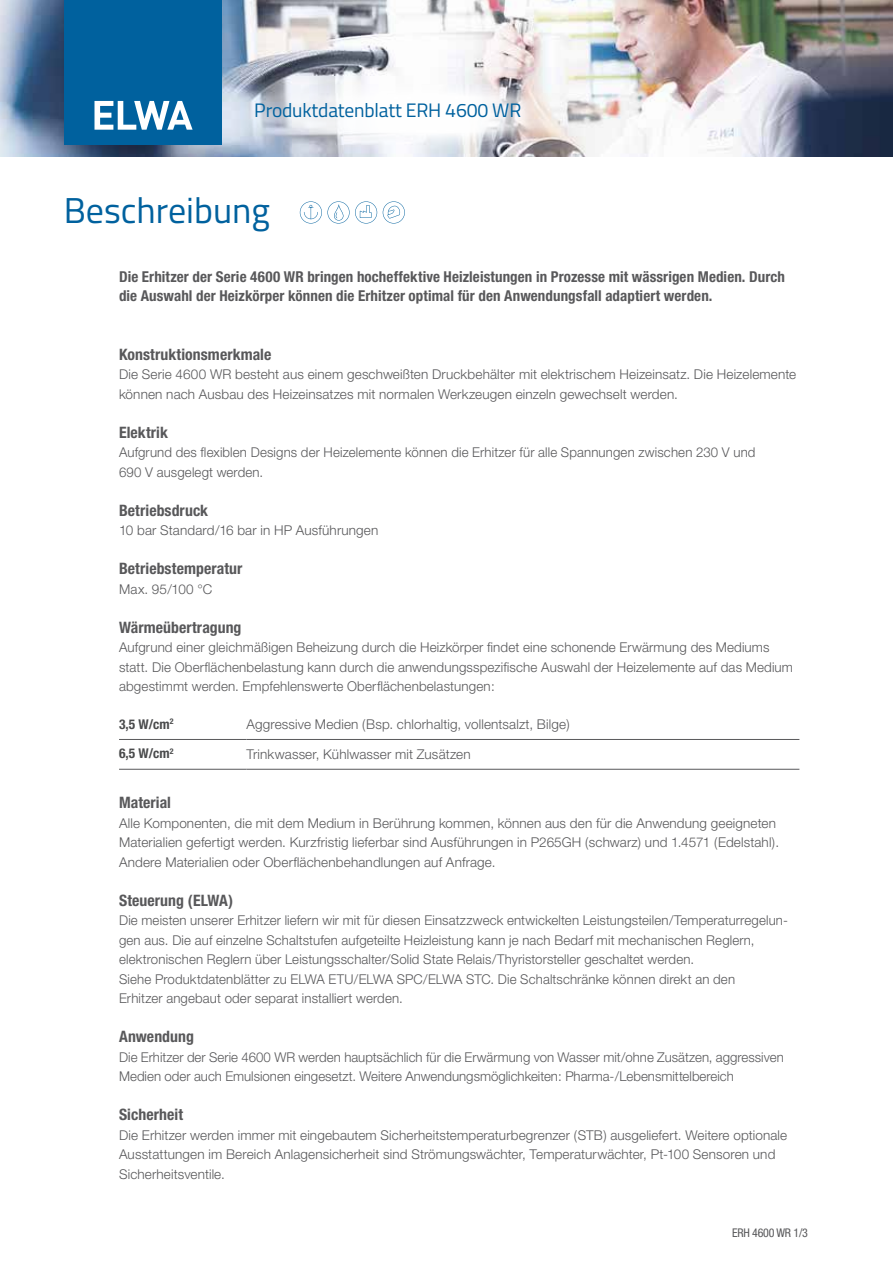
<style>
.page{position:relative;width:893px;height:1263px;background:#fff}
.page>*{position:absolute;margin:0;border:0;box-sizing:border-box;transform-origin:0 0}
.t1{font:36px "Titillium Web";color:#00619e}
.t2{font:19.5px "Titillium Web";letter-spacing:-.01em;color:#00619e}
.t3{font:700 condensed 15.75px "Helvetica Neue";letter-spacing:.005em;color:#58585a}
.t4{font:700 condensed 15px/19.5px "Helvetica Neue";letter-spacing:.005em;color:#58585a}
.t5{font:300 13.5px/19.5px "Helvetica Neue";letter-spacing:.01em;color:#58585a}
.t6{font:700 condensed 13.5px "Helvetica Neue";color:#494a4b}
.t7{font:condensed 12px "Helvetica Neue";letter-spacing:-.02em;color:#58585a}
</style>
<div class="page">
<img style="left:0;top:0;width:893px;height:156px">
<svg style="left:201px;top:75px;width:452px;height:79px;fill:#f3f2f2"></svg>
<svg style="left:214px;top:59px;width:347px;height:98px"></svg>
<hr style="left:119px;top:739px;width:128px;height:1px;background:#58585a">
<hr style="left:247px;top:739px;width:552px;height:1px;background:#58585a">
<hr style="left:119px;top:769px;width:128px;height:1px;background:#58585a">
<hr style="left:247px;top:769px;width:552px;height:1px;background:#58585a">
<svg style="left:383px;top:201px;width:22px;height:23px"></svg>
<svg style="left:300px;top:201px;width:77px;height:23px"></svg>
<div style="left:64px;top:0;width:157px;height:144px;background:#00619e"></div>
<svg style="left:95px;top:101px;width:98px;height:29px"></svg>
<h2 class="t2" style="left:254px;top:96px;width:269px">Produktdatenblatt ERH 4600 WR</h2>
<h1 class="t1" style="left:64px;top:184px;width:208px">Beschreibung</h1>
<p class="t4" style="left:119px;top:267px;width:668px">Die Erhitzer der Serie 4600 WR bringen hocheffektive Heizleistungen in Prozesse mit wässrigen Medien. Durch die Auswahl der Heizkörper können die Erhitzer optimal für den Anwendungsfall adaptiert werden.</p>
<p class="t3" style="left:119px;top:345px;width:154px">Konstruktionsmerkmale</p>
<p class="t5" style="left:119px;top:364px;width:679px">Die Serie 4600 WR besteht aus einem geschweißten Druckbehälter mit elektrischem Heizeinsatz. Die Heizelemente können nach Ausbau des Heizeinsatzes mit normalen Werkzeugen einzeln gewechselt werden.</p>
<p class="t3" style="left:119px;top:423px;width:50px">Elektrik</p>
<p class="t5" style="left:119px;top:442px;width:638px">Aufgrund des flexiblen Designs der Heizelemente können die Erhitzer für alle Spannungen zwischen 230 V und<br>690 V ausgelegt werden.</p>
<p class="t3" style="left:119px;top:501px;width:91px">Betriebsdruck</p>
<p class="t5" style="left:119px;top:520px;width:261px">10 bar Standard/16 bar in HP Ausführungen</p>
<p class="t3" style="left:119px;top:559px;width:125px">Betriebstemperatur</p>
<p class="t5" style="left:119px;top:579px;width:95px">Max. 95/100 °C</p>
<p class="t3" style="left:119px;top:618px;width:124px">Wärmeübertragung</p>
<p class="t5" style="left:119px;top:637px;width:675px">Aufgrund einer gleichmäßigen Beheizung durch die Heizkörper findet eine schonende Erwärmung des Mediums statt. Die Oberflächenbelastung kann durch die anwendungsspezifische Auswahl der Heizelemente auf das Medium abgestimmt werden. Empfehlenswerte Oberflächenbelastungen:</p>
<p class="t6" style="left:119px;top:716px;width:56px">3,5 W/cm<sup>2</sup></p>
<p class="t5" style="left:247px;top:714px;width:325px">Aggressive Medien (Bsp. chlorhaltig, vollentsalzt, Bilge)</p>
<p class="t6" style="left:119px;top:745px;width:56px">6,5 W/cm<sup>2</sup></p>
<p class="t5" style="left:247px;top:744px;width:225px">Trinkwasser, Kühlwasser mit Zusätzen</p>
<p class="t3" style="left:119px;top:793px;width:53px">Material</p>
<p class="t5" style="left:119px;top:813px;width:662px">Alle Komponenten, die mit dem Medium in Berührung kommen, können aus den für die Anwendung geeigneten<br>Materialien gefertigt werden. Kurzfristig lieferbar sind Ausführungen in P265GH (schwarz) und 1.4571 (Edelstahl).<br>Andere Materialien oder Oberflächenbehandlungen auf Anfrage.</p>
<p class="t3" style="left:119px;top:891px;width:115px">Steuerung (ELWA)</p>
<p class="t5" style="left:119px;top:910px;width:670px">Die meisten unserer Erhitzer liefern wir mit für diesen Einsatzzweck entwickelten Leistungsteilen/Temperaturregelun&shy;gen aus. Die auf einzelne Schaltstufen aufgeteilte Heizleistung kann je nach Bedarf mit mechanischen Reglern, elektronischen Reglern über Leistungsschalter/Solid State Relais/Thyristorsteller geschaltet werden.<br>Siehe Produktdatenblätter zu ELWA ETU/ELWA SPC/ELWA STC. Die Schaltschränke können direkt an den<br>Erhitzer angebaut oder separat installiert werden.</p>
<p class="t3" style="left:119px;top:1027px;width:76px">Anwendung</p>
<p class="t5" style="left:119px;top:1047px;width:666px">Die Erhitzer der Serie 4600 WR werden hauptsächlich für die Erwärmung von Wasser mit/ohne Zusätzen, aggressiven<br>Medien oder auch Emulsionen eingesetzt. Weitere Anwendungsmöglichkeiten: Pharma-/Lebensmittelbereich</p>
<p class="t3" style="left:119px;top:1105px;width:65px">Sicherheit</p>
<p class="t5" style="left:119px;top:1125px;width:670px">Die Erhitzer werden immer mit eingebautem Sicherheitstemperaturbegrenzer (STB) ausgeliefert. Weitere optionale<br>Ausstattungen im Bereich Anlagensicherheit sind Strömungswächter, Temperaturwächter, Pt-100 Sensoren und<br>Sicherheitsventile.</p>
<p class="t7" style="left:732px;top:1226px;width:77px">ERH 4600 WR 1/3</p>
</div>
